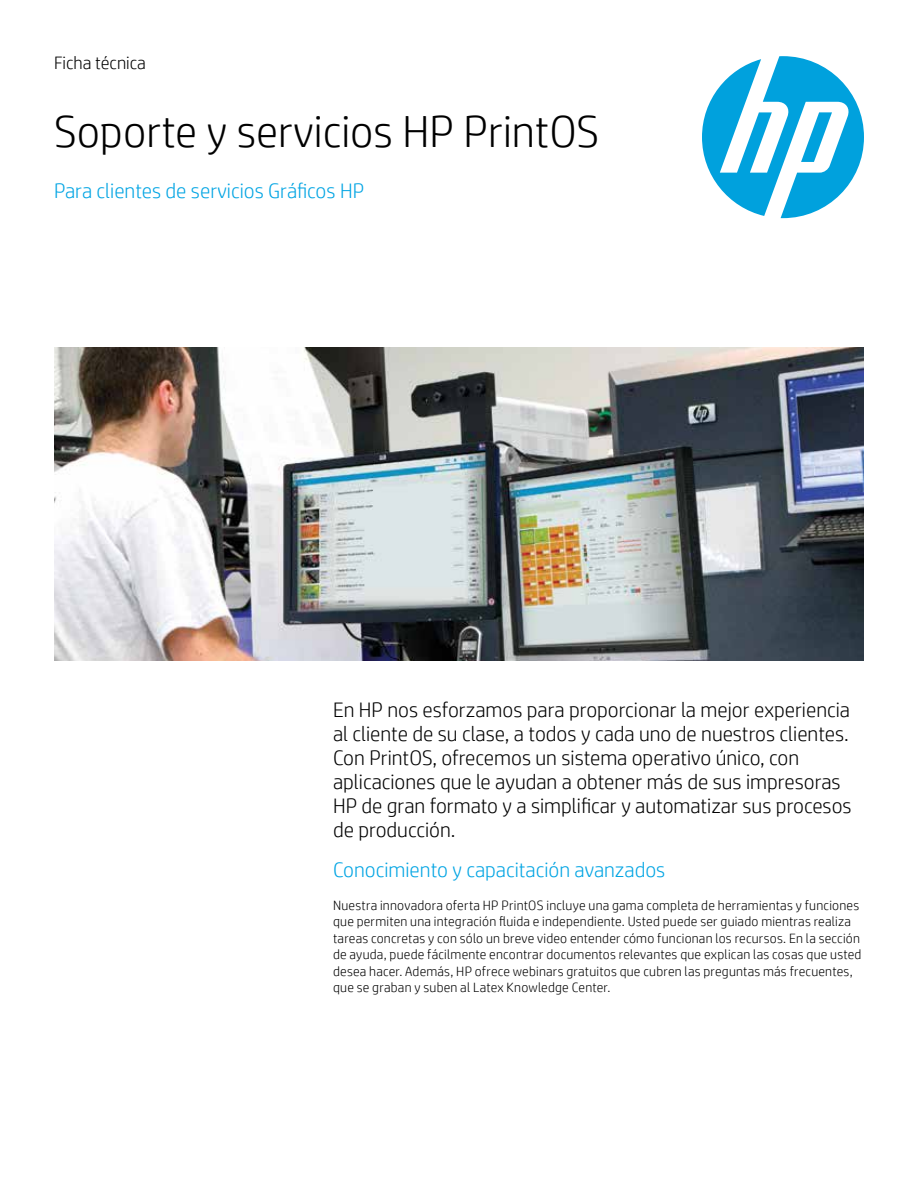
<style>
.page{position:relative;width:918px;height:1188px;background:#fff}
.page>*{position:absolute;margin:0;border:0;box-sizing:border-box;transform-origin:0 0}
.t1{font:300 45px "HP Simplified";color:#000}
.t2{font:300 21px/24px "HP Simplified";color:#000}
.t3{font:300 21px "HP Simplified";color:#00a4e3}
.t4{font:300 18px "HP Simplified";color:#000}
.t5{font:300 13.5px/16.5px "HP Simplified";letter-spacing:.015em;color:#000}
</style>
<div class="page">
<svg style="left:702px;top:56px;width:162px;height:162px"></svg>
<img style="left:54px;top:348px;width:810px;height:313px">
<h3 class="t4" style="left:54px;top:51px;width:93px">Ficha técnica</h3>
<h1 class="t1" style="left:54px;top:102px;width:547px">Soporte y servicios HP PrintOS</h1>
<h2 class="t3" style="left:54px;top:177px;width:312px">Para clientes de servicios Gráficos HP</h2>
<p class="t2" style="left:333px;top:697px;width:520px">En HP nos esforzamos para proporcionar la mejor experiencia al cliente de su clase, a todos y cada uno de nuestros clientes.<br>Con PrintOS, ofrecemos un sistema operativo único, con aplicaciones que le ayudan a obtener más de sus impresoras HP de gran formato y a simplificar y automatizar sus procesos de producción.</p>
<h2 class="t3" style="left:333px;top:856px;width:334px">Conocimiento y capacitación avanzados</h2>
<p class="t5" style="left:333px;top:897px;width:530px">Nuestra innovadora oferta HP PrintOS incluye una gama completa de herramientas y funciones que permiten una integración fluida e independiente. Usted puede ser guiado mientras realiza tareas concretas y con sólo un breve video entender cómo funcionan los recursos. En la sección de ayuda, puede fácilmente encontrar documentos relevantes que explican las cosas que usted desea hacer. Además, HP ofrece webinars gratuitos que cubren las preguntas más frecuentes, que se graban y suben al Latex Knowledge Center.</p>
</div>
